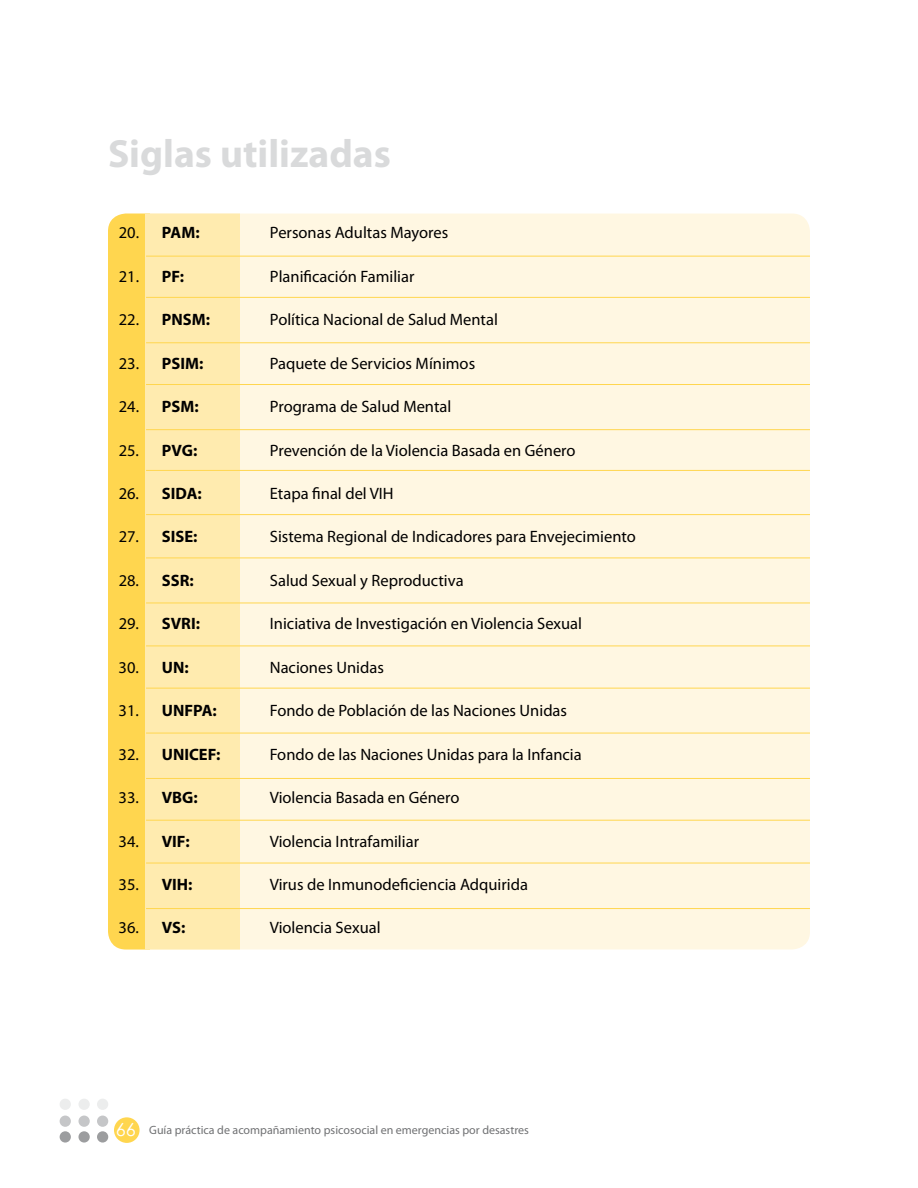
<style>
.page{position:relative;width:918px;height:1188px;background:#fff}
.page>*{position:absolute;margin:0;border:0;box-sizing:border-box;transform-origin:0 0}
.t1{font:700 39.45px "Myriad Pro";color:#d9dadb}
.t2{font:16.5px "Myriad Pro";color:#000}
.t3{font:700 16.5px "Myriad Pro";color:#000}
.t4{font:12px "Myriad Pro";color:#707173}
.s1{font-weight:400}
.s2{font-weight:700}
.s3{font-family:"Century Gothic";font-size:18px;color:#fff}
</style>
<div class="page">
<div style="left:114px;top:1117px;width:26px;height:26px;background:#ffd64f;border-radius:50%"></div>
<div style="left:97px;top:1131px;width:11px;height:12px;background:#9c9d9f;border-radius:50%"></div>
<div style="left:79px;top:1131px;width:11px;height:12px;background:#9c9d9f;border-radius:50%"></div>
<div style="left:60px;top:1131px;width:11px;height:12px;background:#9c9d9f;border-radius:50%"></div>
<div style="left:97px;top:1116px;width:11px;height:11px;background:#c5c6c8;border-radius:50%"></div>
<div style="left:79px;top:1116px;width:11px;height:11px;background:#c5c6c8;border-radius:50%"></div>
<div style="left:60px;top:1116px;width:11px;height:11px;background:#c5c6c8;border-radius:50%"></div>
<div style="left:97px;top:1099px;width:11px;height:11px;background:#eceded;border-radius:50%"></div>
<div style="left:79px;top:1099px;width:11px;height:11px;background:#eceded;border-radius:50%"></div>
<div style="left:60px;top:1099px;width:11px;height:11px;background:#eceded;border-radius:50%"></div>
<div style="left:108px;top:214px;width:702px;height:735px;background:#fff7e2;border-radius:18px"></div>
<div style="left:108px;top:214px;width:42px;height:736px;background:#ffd64f"></div>
<div style="left:145px;top:214px;width:95px;height:736px;background:#ffebaf"></div>
<hr style="left:146px;top:256px;width:664px;height:1px;background:#ffd64f">
<hr style="left:146px;top:297px;width:664px;height:1px;background:#ffd64f">
<hr style="left:146px;top:342px;width:664px;height:1px;background:#ffd64f">
<hr style="left:146px;top:384px;width:664px;height:1px;background:#ffd64f">
<hr style="left:146px;top:429px;width:664px;height:1px;background:#ffd64f">
<hr style="left:146px;top:470px;width:664px;height:1px;background:#ffd64f">
<hr style="left:146px;top:514px;width:664px;height:1px;background:#ffd64f">
<hr style="left:146px;top:558px;width:664px;height:1px;background:#ffd64f">
<hr style="left:146px;top:603px;width:664px;height:1px;background:#ffd64f">
<hr style="left:146px;top:646px;width:664px;height:1px;background:#ffd64f">
<hr style="left:146px;top:688px;width:664px;height:1px;background:#ffd64f">
<hr style="left:146px;top:733px;width:664px;height:1px;background:#ffd64f">
<hr style="left:146px;top:778px;width:664px;height:1px;background:#ffd64f">
<hr style="left:146px;top:820px;width:664px;height:1px;background:#ffd64f">
<hr style="left:146px;top:863px;width:664px;height:1px;background:#ffd64f">
<hr style="left:146px;top:908px;width:664px;height:1px;background:#ffd64f">
<h1 class="t1" style="left:108px;top:128px;width:284px">Siglas utilizadas</h1>
<p class="t3" style="left:119px;top:222px;width:82px"><span class="s1">20.</span> PAM:</p>
<p class="t2" style="left:270px;top:223px;width:180px">Personas Adultas Mayores</p>
<p class="t2" style="left:119px;top:266px;width:67px">21. <span class="s2">PF:</span></p>
<p class="t2" style="left:270px;top:266px;width:146px">Planificación Familiar</p>
<p class="t3" style="left:119px;top:309px;width:93px"><span class="s1">22.</span> PNSM:</p>
<p class="t2" style="left:270px;top:310px;width:229px">Política Nacional de Salud Mental</p>
<p class="t3" style="left:119px;top:352px;width:86px"><span class="s1">23.</span> PSIM:</p>
<p class="t2" style="left:270px;top:353px;width:207px">Paquete de Servicios Mínimos</p>
<p class="t3" style="left:119px;top:396px;width:81px"><span class="s1">24.</span> PSM:</p>
<p class="t2" style="left:270px;top:396px;width:183px">Programa de Salud Mental</p>
<p class="t3" style="left:119px;top:439px;width:80px"><span class="s1">25.</span> PVG:</p>
<p class="t2" style="left:270px;top:440px;width:307px">Prevención de la Violencia Basada en Género</p>
<p class="t3" style="left:119px;top:483px;width:85px"><span class="s1">26.</span> SIDA:</p>
<p class="t2" style="left:270px;top:483px;width:125px">Etapa final del VIH</p>
<p class="t3" style="left:119px;top:526px;width:80px"><span class="s1">27.</span> SISE:</p>
<p class="t2" style="left:270px;top:527px;width:368px">Sistema Regional de Indicadores para Envejecimiento</p>
<p class="t3" style="left:119px;top:570px;width:77px"><span class="s1">28.</span> SSR:</p>
<p class="t2" style="left:270px;top:570px;width:195px">Salud Sexual y Reproductiva</p>
<p class="t3" style="left:119px;top:613px;width:83px"><span class="s1">29.</span> SVRI:</p>
<p class="t2" style="left:270px;top:614px;width:314px">Iniciativa de Investigación en Violencia Sexual</p>
<p class="t2" style="left:119px;top:657px;width:72px">30. <span class="s2">UN:</span></p>
<p class="t2" style="left:270px;top:657px;width:116px">Naciones Unidas</p>
<p class="t3" style="left:119px;top:700px;width:100px"><span class="s1">31.</span> UNFPA:</p>
<p class="t2" style="left:270px;top:701px;width:299px">Fondo de Población de las Naciones Unidas</p>
<p class="t3" style="left:119px;top:743px;width:103px"><span class="s1">32.</span> UNICEF:</p>
<p class="t2" style="left:270px;top:744px;width:313px">Fondo de las Naciones Unidas para la Infancia</p>
<p class="t3" style="left:119px;top:787px;width:81px"><span class="s1">33.</span> VBG:</p>
<p class="t2" style="left:270px;top:787px;width:191px">Violencia Basada en Género</p>
<p class="t3" style="left:119px;top:830px;width:73px"><span class="s1">34.</span> VIF:</p>
<p class="t2" style="left:270px;top:831px;width:151px">Violencia Intrafamiliar</p>
<p class="t3" style="left:119px;top:874px;width:76px"><span class="s1">35.</span> VIH:</p>
<p class="t2" style="left:270px;top:874px;width:260px">Virus de Inmunodeficiencia Adquirida</p>
<p class="t2" style="left:119px;top:918px;width:68px">36. <span class="s2">VS:</span></p>
<p class="t2" style="left:270px;top:918px;width:112px">Violencia Sexual</p>
<p class="t4" style="left:116px;top:1122px;width:415px"><span class="s3">66</span> Guía práctica de acompañamiento psicosocial en emergencias por desastres</p>
</div>
